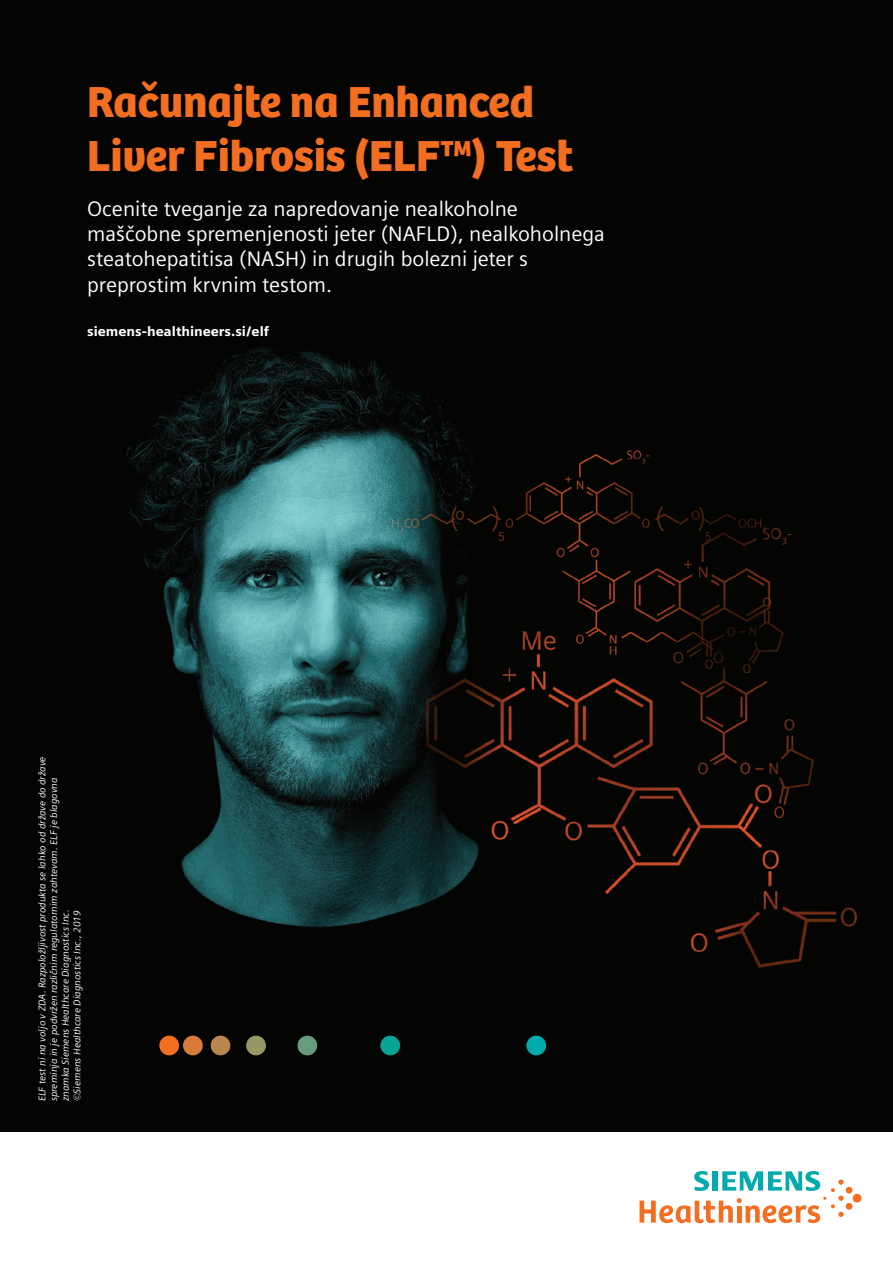
<style>
.page{position:relative;width:893px;height:1263px;background:#fff}
.page>*{position:absolute;margin:0;border:0;box-sizing:border-box;transform-origin:0 0}
.t1{font:45px/54px "Bree SH Headline Regular";color:#f36e21}
.t2{font:21px/25.2px "Siemens Sans";color:#fff}
.t3{font:900 13.5px "Siemens Sans";color:#fff}
.t4{font:italic 9.75px/11.7px "Siemens Sans";color:#fff}
</style>
<div class="page">
<img style="left:0;top:0;width:893px;height:1131px">
<div style="left:159px;top:1036px;width:20px;height:19px;background:#f36e21;border-radius:50%"></div>
<div style="left:183px;top:1036px;width:20px;height:19px;background:#d67c38;border-radius:50%"></div>
<div style="left:211px;top:1036px;width:19px;height:19px;background:#ba864f;border-radius:50%"></div>
<div style="left:246px;top:1036px;width:20px;height:19px;background:#999768;border-radius:50%"></div>
<div style="left:297px;top:1036px;width:20px;height:19px;background:#669b7e;border-radius:50%"></div>
<div style="left:380px;top:1036px;width:20px;height:19px;background:#0aa495;border-radius:50%"></div>
<div style="left:526px;top:1036px;width:20px;height:19px;background:#00aaad;border-radius:50%"></div>
<svg style="left:639px;top:1171px;width:222px;height:52px"></svg>
<p class="t1" style="left:87px;top:76px;width:487px">Računajte na Enhanced<br>Liver Fibrosis (ELF™) Test</p>
<p class="t2" style="left:87px;top:196px;width:519px">Ocenite tveganje za napredovanje nealkoholne maščobne spremenjenosti jeter (NAFLD), nealkoholnega steatohepatitisa (NASH) in drugih bolezni jeter s preprostim krvnim testom.</p>
<p class="t3" style="left:87px;top:323px;width:184px">siemens-healthineers.si/elf</p>
<p class="t4" style="left:36px;top:1101px;width:346px;rotate:-90deg">ELF test ni na voljo v ZDA. Razpoložljivost produkta se lahko od države do države spreminja in je podvržen različnim regulatornim zahtevam. ELF je blagovna znamka Siemens Healthcare Diagnostics Inc.<br>©Siemens Healthcare Diagnostics Inc., 2019</p>
</div>
